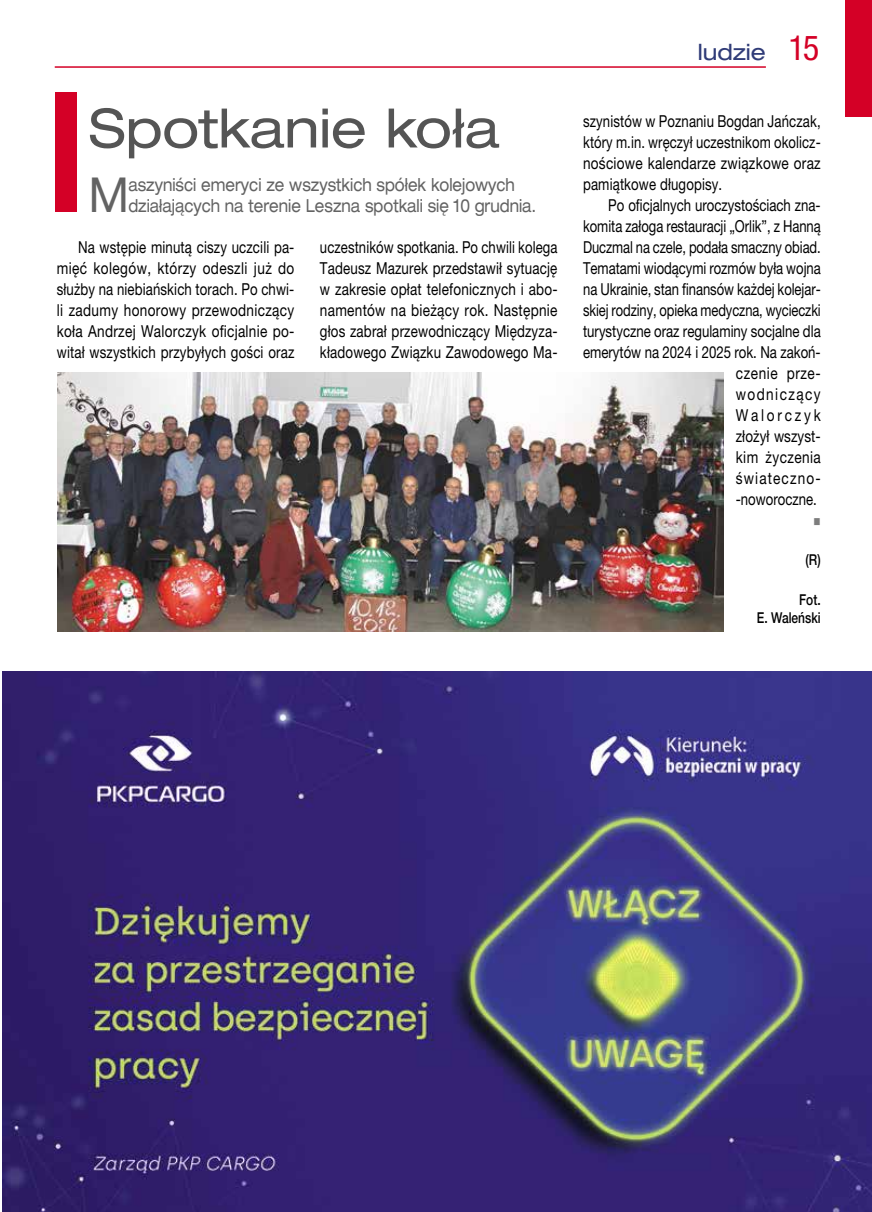
<style>
.page{position:relative;width:872px;height:1212px;background:#fff}
.page>*{position:absolute;margin:0;border:0;box-sizing:border-box;transform-origin:0 0}
.t1{font:expanded 54px "Helvetica Neue LT Pro";letter-spacing:-.005em;color:#555}
.t2{font:expanded 48.3px "Helvetica Neue LT Pro";color:#636363;scale:.8 1}
.t3{font:expanded 22.5px "Helvetica Neue LT Pro";color:#303c78}
.t4{font:expanded 18px/21.6px "Helvetica Neue LT Pro";color:#636363;scale:.8 1}
.t5{font:16.5px/21px "Helvetica Neue LT Pro";color:#000;text-align:justify;scale:.8 1}
.t6{font:16.5px/21px "Helvetica Neue LT Pro";color:#000;text-align:justify;scale:.79 1}
.t7{font:500 15px/18px "Helvetica Neue LT Pro";color:#000;text-align:right;scale:.8 1}
.t8{font:12px "Wingdings";color:#7d7d7d;scale:.8 1}
.s1{font-stretch:condensed;font-size:34.5px;color:#d40026}
</style>
<div class="page">
<hr style="left:55px;top:66px;width:711px;height:2px;background:#d40026">
<div style="left:845px;top:0;width:27px;height:117px;background:#d40026"></div>
<div style="left:55px;top:93px;width:21px;height:119px;background:#d40026"></div>
<img style="left:57px;top:372px;width:666px;height:259px">
<img style="left:2px;top:671px;width:870px;height:541px">
<h1 class="t1" style="left:89px;top:94px;width:412px">Spotkanie koła</h1>
<h2 class="t2" style="left:89px;top:165px;width:51px">M</h2>
<p class="t4" style="left:128px;top:173px;width:511px">aszyniści emeryci ze wszystkich spółek kolejowych działających na terenie Leszna spotkali się 10 grudnia.</p>
<p class="t5" style="left:57px;top:237px;width:298px;text-indent:21px">Na wstępie minutą ciszy uczcili pa&shy;mięć kolegów, którzy odeszli już do służby na niebiańskich torach. Po chwi&shy;li zadumy honorowy przewodniczący koła Andrzej Walorczyk oficjalnie po&shy;witał wszystkich przybyłych gości oraz</p>
<p class="t6" style="left:320px;top:237px;width:302px">uczestników spotkania. Po chwili kolega Tadeusz Mazurek przedstawił sytuację w zakresie opłat telefonicznych i abo&shy;namentów na bieżący rok. Następnie głos zabrał przewodniczący Międzyza&shy;kładowego Związku Zawodowego Ma-</p>
<h3 class="t3" style="left:697px;top:37px;width:123px">ludzie <span class="s1">15</span></h3>
<p class="t5" style="left:583px;top:111px;width:298px">szynistów w Poznaniu Bogdan Jańczak, który m.in. wręczył uczestnikom okolicz&shy;nościowe kalendarze związkowe oraz pamiątkowe długopisy.</p>
<p class="t5" style="left:583px;top:195px;width:299px;text-align:right">Po oficjalnych uroczystościach zna&shy;komita załoga restauracji „Orlik”, z Hanną<br>Duczmal na czele, podała smaczny obiad.<br>Tematami wiodącymi rozmów była wojna na Ukrainie, stan finansów każdej kolejar&shy;skiej rodziny, opieka medyczna, wycieczki turystyczne oraz regulaminy socjalne dla emerytów na 2024 i 2025 rok. Na zakoń&shy;czenie prze-<br>wodniczący<br>Walorczyk<br>złożył wszyst-<br>kim życzenia<br>świateczno-<br>-noworoczne.</p>
<p class="t8" style="left:813px;top:516px;width:10px">■</p>
<p class="t7" style="left:805px;top:551px;width:20px">(R)</p>
<p class="t7" style="left:757px;top:590px;width:81px">Fot.<br>E. Waleński</p>
</div>
